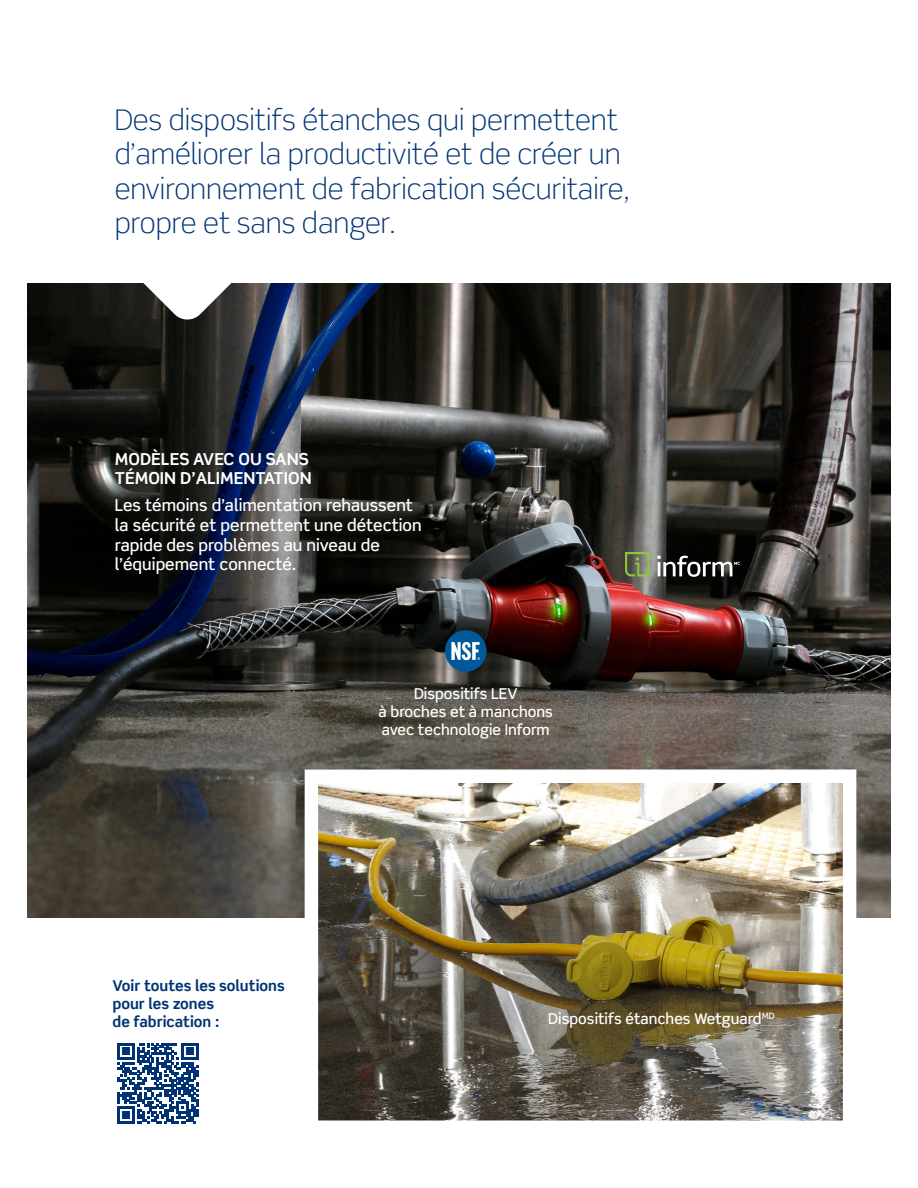
<style>
.page{position:relative;width:918px;height:1188px;background:#fff}
.page>*{position:absolute;margin:0;border:0;box-sizing:border-box;transform-origin:0 0}
.t1{font:300 28.5px/34.2px "Scene Std";color:#013374}
.t2{font:500 16.5px/19.8px "Scene Std";color:#fff}
.t3{font:700 16.5px/19.8px "Scene Std";color:#fff}
.t4{font:500 15px/18px "Scene Std";color:#fff;text-align:center}
.t5{font:700 15px/18px "Scene Std";color:#013374}
</style>
<div class="page">
<img style="left:27px;top:284px;width:864px;height:634px">
<img style="left:320px;top:785px;width:521px;height:334px">
<div style="left:305px;top:770px;width:551px;height:364px;border:14px solid #fff"></div>
<div style="left:445px;top:630px;width:42px;height:42px;background:#00599a;border-radius:50%"></div>
<svg style="left:451px;top:642px;width:29px;height:18px"></svg>
<svg style="left:137px;top:283px;width:100px;height:38px"></svg>
<svg style="left:625px;top:552px;width:24px;height:24px"></svg>
<svg style="left:657px;top:556px;width:83px;height:21px"></svg>
<svg style="left:117px;top:1043px;width:81px;height:81px"></svg>
<p class="t1" style="left:115px;top:103px;width:517px">Des dispositifs étanches qui permettent d’améliorer la productivité et de créer un environnement de fabrication sécuritaire, propre et sans danger.</p>
<p class="t3" style="left:115px;top:449px;width:198px">MODÈLES AVEC OU SANS<br>TÉMOIN D’ALIMENTATION</p>
<p class="t2" style="left:115px;top:495px;width:308px">Les témoins d’alimentation rehaussent la sécurité et permettent une détection rapide des problèmes au niveau de l’équipement connecté.</p>
<p class="t4" style="left:379px;top:684px;width:176px">Dispositifs LEV<br>à broches et à manchons</p>
<p class="t4" style="left:382px;top:720px;width:169px">avec technologie Inform</p>
<p class="t5" style="left:112px;top:977px;width:174px">Voir toutes les solutions pour les zones</p>
<p class="t5" style="left:112px;top:1013px;width:108px">de fabrication :</p>
<p class="t4" style="left:548px;top:1010px;width:228px">Dispositifs étanches Wetguard<sup>MD</sup></p>
</div>
